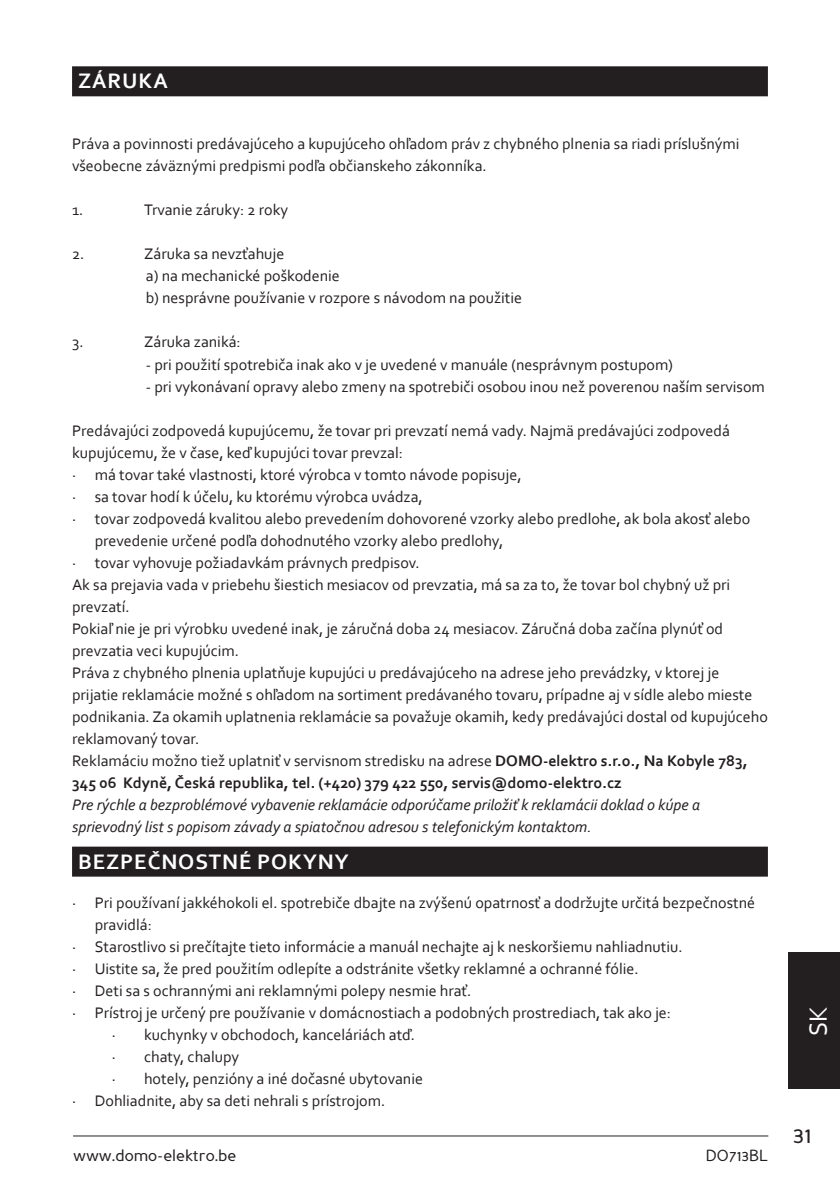
<style>
.page{position:relative;width:840px;height:1191px;background:#fff}
.page>*{position:absolute;margin:0;border:0;box-sizing:border-box;transform-origin:0 0}
.t1{font:26px "Corbel";color:#fff}
.t2{font:24px "Perspective Sans";color:#231f20}
.t3{font:700 22px "Corbel";letter-spacing:.04em;color:#fff}
.t4{font:16px/22px "Corbel";color:#231f20}
.t5{font:italic 16px/22px "Corbel";color:#231f20}
.t6{font:700 16px "Corbel";color:#231f20}
.t7{font:16px "Perspective Sans";color:#231f20}
.s1{font-weight:700}
</style>
<div class="page">
<hr style="left:73px;top:1135px;width:694px;height:1px;background:#231f20">
<div style="left:788px;top:952px;width:51px;height:137px;background:#231f20"></div>
<div style="left:72px;top:66px;width:695px;height:30px;background:#231f20"></div>
<div style="left:72px;top:846px;width:695px;height:30px;background:#231f20"></div>
<h3 class="t3" style="left:78px;top:67px;width:91px">ZÁRUKA</h3>
<p class="t4" style="left:72px;top:133px;width:668px">Práva a povinnosti predávajúceho a kupujúceho ohľadom práv z chybného plnenia sa riadi príslušnými všeobecne záväznými predpismi podľa občianskeho zákonníka.</p>
<p class="t4" style="left:72px;top:199px;width:13px">1.</p>
<p class="t4" style="left:144px;top:199px;width:145px">Trvanie záruky: 2 roky</p>
<p class="t4" style="left:72px;top:243px;width:14px">2.</p>
<p class="t4" style="left:144px;top:243px;width:379px">Záruka sa nevzťahuje<br>a) na mechanické poškodenie<br>b) nesprávne používanie v rozpore s návodom na použitie</p>
<p class="t4" style="left:72px;top:331px;width:13px">3.</p>
<p class="t4" style="left:144px;top:331px;width:98px">Záruka zaniká:</p>
<p class="t4" style="left:146px;top:353px;width:528px">- pri použití spotrebiča inak ako v je uvedené v manuále (nesprávnym postupom)</p>
<p class="t4" style="left:146px;top:375px;width:620px">- pri vykonávaní opravy alebo zmeny na spotrebiči osobou inou než poverenou naším servisom</p>
<p class="t4" style="left:72px;top:419px;width:659px">Predávajúci zodpovedá kupujúcemu, že tovar pri prevzatí nemá vady. Najmä predávajúci zodpovedá</p>
<p class="t4" style="left:72px;top:441px;width:332px">kupujúcemu, že v čase, keď kupujúci tovar prevzal:</p>
<p class="t4" style="left:72px;top:463px;width:451px">· má tovar také vlastnosti, ktoré výrobca v tomto návode popisuje,</p>
<p class="t4" style="left:72px;top:485px;width:352px">· sa tovar hodí k účelu, ku ktorému výrobca uvádza,</p>
<p class="t4" style="left:72px;top:507px;width:679px">· tovar zodpovedá kvalitou alebo prevedením dohovorené vzorky alebo predlohe, ak bola akosť alebo</p>
<p class="t4" style="left:95px;top:529px;width:410px">prevedenie určené podľa dohodnutého vzorky alebo predlohy,</p>
<p class="t4" style="left:72px;top:551px;width:349px">· tovar vyhovuje požiadavkám právnych predpisov.</p>
<p class="t4" style="left:72px;top:573px;width:659px">Ak sa prejavia vada v priebehu šiestich mesiacov od prevzatia, má sa za to, že tovar bol chybný už pri</p>
<p class="t4" style="left:72px;top:595px;width:59px">prevzatí.</p>
<p class="t4" style="left:72px;top:617px;width:652px">Pokiaľ nie je pri výrobku uvedené inak, je záručná doba 24 mesiacov. Záručná doba začína plynúť od</p>
<p class="t4" style="left:72px;top:639px;width:168px">prevzatia veci kupujúcim.</p>
<p class="t4" style="left:72px;top:661px;width:648px">Práva z chybného plnenia uplatňuje kupujúci u predávajúceho na adrese jeho prevádzky, v ktorej je</p>
<p class="t4" style="left:72px;top:683px;width:681px">prijatie reklamácie možné s ohľadom na sortiment predávaného tovaru, prípadne aj v sídle alebo mieste</p>
<p class="t4" style="left:72px;top:705px;width:697px">podnikania. Za okamih uplatnenia reklamácie sa považuje okamih, kedy predávajúci dostal od kupujúceho</p>
<p class="t4" style="left:72px;top:727px;width:129px">reklamovaný tovar.</p>
<p class="t4" style="left:72px;top:749px;width:677px">Reklamáciu možno tiež uplatniť v servisnom stredisku na adrese <span class="s1">DOMO-elektro s.r.o., Na Kobyle 783,</span></p>
<p class="t6" style="left:72px;top:772px;width:550px">345 06 Kdyně, Česká republika, tel. (+420) 379 422 550, servis@domo-elektro.cz</p>
<p class="t5" style="left:72px;top:793px;width:629px">Pre rýchle a bezproblémové vybavenie reklamácie odporúčame priložiť k reklamácii doklad o kúpe a sprievodný list s popisom závady a spiatočnou adresou s telefonickým kontaktom.</p>
<h3 class="t3" style="left:78px;top:847px;width:272px">BEZPEČNOSTNÉ POKYNY</h3>
<p class="t4" style="left:72px;top:891px;width:684px">· Pri používaní jakkéhokoli el. spotrebiče dbajte na zvýšenú opatrnosť a dodržujte určitá bezpečnostné</p>
<p class="t4" style="left:95px;top:913px;width:59px">pravidlá:</p>
<p class="t4" style="left:72px;top:935px;width:611px">· Starostlivo si prečítajte tieto informácie a manuál nechajte aj k neskoršiemu nahliadnutiu.</p>
<p class="t4" style="left:72px;top:957px;width:568px">· Uistite sa, že pred použitím odlepíte a odstránite všetky reklamné a ochranné fólie.</p>
<p class="t4" style="left:72px;top:979px;width:400px">· Deti sa s ochrannými ani reklamnými polepy nesmie hrať.</p>
<p class="t4" style="left:72px;top:1001px;width:600px">· Prístroj je určený pre používanie v domácnostiach a podobných prostrediach, tak ako je:</p>
<p class="t4" style="left:112px;top:1023px;width:304px">· kuchynky v obchodoch, kanceláriách atď.</p>
<p class="t4" style="left:112px;top:1045px;width:129px">· chaty, chalupy</p>
<p class="t4" style="left:112px;top:1067px;width:313px">· hotely, penzióny a iné dočasné ubytovanie</p>
<p class="t4" style="left:72px;top:1089px;width:314px">· Dohliadnite, aby sa deti nehrali s prístrojom.</p>
<p class="t7" style="left:73px;top:1146px;width:165px">www.domo-elektro.be</p>
<p class="t7" style="left:705px;top:1146px;width:64px">DO713BL</p>
<h1 class="t1" style="left:801px;top:1036px;width:32px;rotate:-90deg">SK</h1>
<h2 class="t2" style="left:792px;top:1120px;width:20px">31</h2>
</div>
